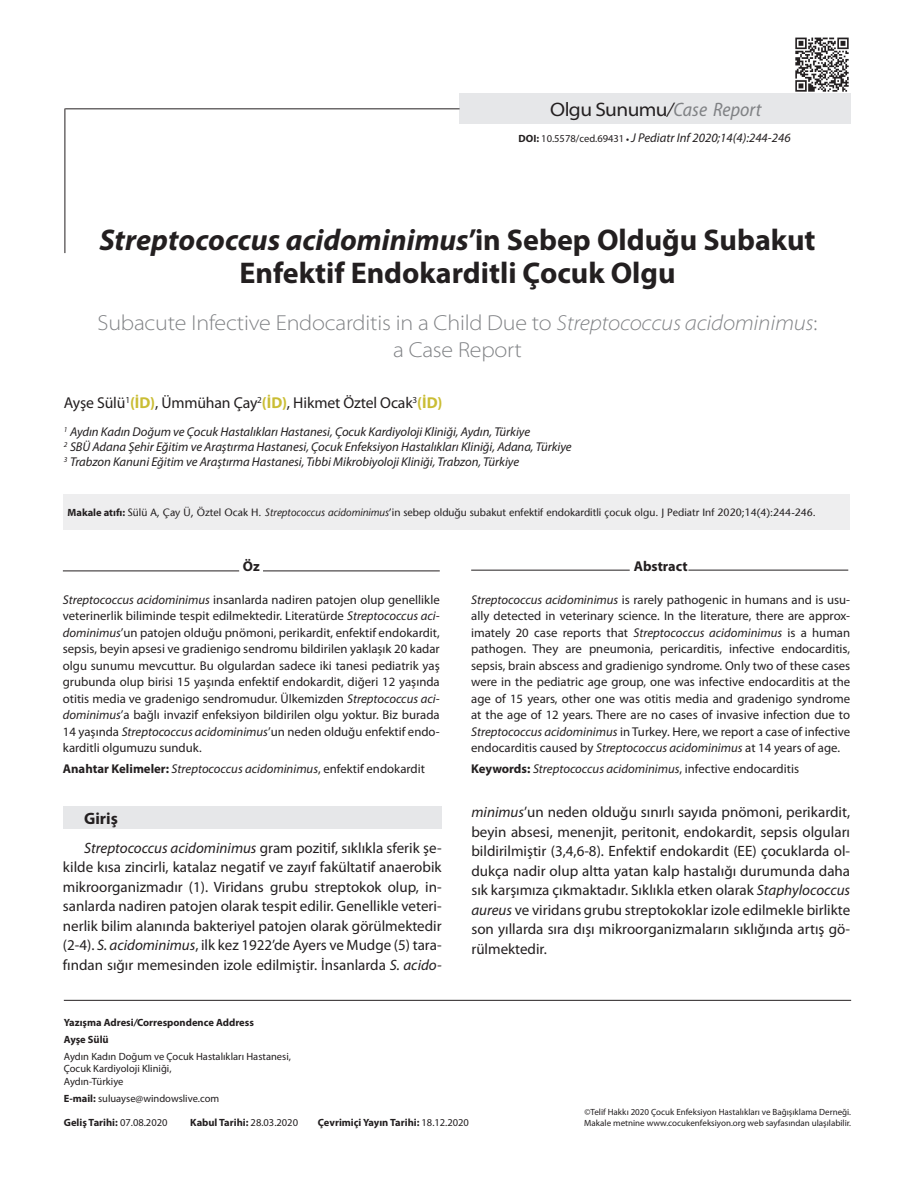
<style>
.page{position:relative;width:915px;height:1191px;background:#fff}
.page>*{position:absolute;margin:0;border:0;box-sizing:border-box;transform-origin:0 0}
.t1{font:700 30px/33px "Myriad Pro";color:#231f20;text-align:center}
.t2{font:300 semi-expanded 21.75px/27px "Myriad Pro";letter-spacing:-.01em;color:#808285;text-align:center}
.t3{font:semi-expanded 19.5px "Myriad Pro";letter-spacing:-.03em;color:#231f20}
.t4{font:700 16.5px "Myriad Pro";color:#231f20}
.t5{font:15.75px "Myriad Pro";letter-spacing:-.01em;color:#231f20}
.t6{font:15px/19.5px "Myriad Pro";color:#231f20;text-align:justify}
.t7{font:700 14.25px "Myriad Pro";color:#231f20}
.t8{font:12.75px/16.5px "Myriad Pro";color:#231f20;text-align:justify}
.t9{font:italic 12.75px/15.3px "Myriad Pro";letter-spacing:-.005em;color:#231f20}
.t10{font:500 10.5px "Stone Sans Std";color:#231f20}
.t11{font:700 10.5px/16.8px "Myriad Pro";color:#231f20}
.t12{font:10.5px/12.6px "Myriad Pro";color:#231f20}
.t13{font:9px/10.8px "Myriad Pro";color:#231f20}
.s1{font-style:italic;font-stretch:normal}
.s2{font-style:italic;font-stretch:semi-condensed;color:#808285}
.s3{font-weight:700;font-style:normal;font-size:10.5px}
.s4{font-style:normal;font-size:10.5px}
.s5{font-weight:700;font-style:normal;font-size:9px}
.s6{font-style:italic}
.s7{font-weight:700;color:#cabd34}
.s8{font-family:"Myriad Pro";font-weight:700}
.s9{font-weight:700;font-style:normal}
.s10{font-style:normal}
.s11{font-weight:700}
.s12{font-weight:400}
</style>
<div class="page">
<img style="left:795px;top:38px;width:53px;height:53px">
<hr style="left:64px;top:1000px;width:786px;height:1px;background:#231f20">
<div style="left:459px;top:94px;width:391px;height:30px;background:#e6e7e9"></div>
<hr style="left:64px;top:108px;width:1px;height:145px;background:#231f20">
<hr style="left:65px;top:108px;width:394px;height:1px;background:#231f20">
<hr style="left:63px;top:570px;width:176px;height:1px;background:#231f20">
<hr style="left:263px;top:570px;width:176px;height:1px;background:#231f20">
<hr style="left:471px;top:570px;width:158px;height:1px;background:#231f20">
<hr style="left:688px;top:570px;width:160px;height:1px;background:#231f20">
<div style="left:63px;top:494px;width:786px;height:35px;background:#eeeeef"></div>
<div style="left:63px;top:806px;width:378px;height:23px;background:#e6e7e9"></div>
<h3 class="t3" style="left:550px;top:99px;width:212px">Olgu Sunumu<span class="s1">/</span><span class="s2">Case Report</span></h3>
<p class="t9" style="left:518px;top:131px;width:273px"><span class="s3">DOI:</span> <span class="s4">10.5578/ced.69431</span> <span class="s5">•</span> J Pediatr Inf 2020;14(4):244-246</p>
<h1 class="t1" style="left:99px;top:223px;width:717px"><span class="s6">Streptococcus acidominimus</span>’in Sebep Olduğu Subakut<br>Enfektif Endokarditli Çocuk Olgu</h1>
<h2 class="t2" style="left:98px;top:309px;width:721px">Subacute Infective Endocarditis in a Child Due to <span class="s6">Streptococcus acidominimus</span>: a Case Report</h2>
<p class="t5" style="left:64px;top:394px;width:380px">Ayşe Sülü<sup>1</sup><span class="s7">(İD)</span>, Ümmühan Çay<sup>2</sup><span class="s7">(İD)</span>, Hikmet Öztel Ocak<sup>3</sup><span class="s7">(İD)</span></p>
<p class="t9" style="left:64px;top:424px;width:509px"><sup>1</sup> Aydın Kadın Doğum ve Çocuk Hastalıkları Hastanesi, Çocuk Kardiyoloji Kliniği, Aydın, Türkiye<br><sup>2</sup> SBÜ Adana Şehir Eğitim ve Araştırma Hastanesi, Çocuk Enfeksiyon Hastalıkları Kliniği, Adana, Türkiye<br><sup>3</sup> Trabzon Kanuni Eğitim ve Araştırma Hastanesi, Tıbbi Mikrobiyoloji Kliniği, Trabzon, Türkiye</p>
<p class="t10" style="left:68px;top:506px;width:749px"><span class="s8">Makale atıfı:</span> Sülü A, Çay Ü, Öztel Ocak H. <span class="s6">Streptococcus acidominimus</span>’in sebep olduğu subakut enfektif endokarditli çocuk olgu. J Pediatr Inf 2020;14(4):244-246.</p>
<p class="t7" style="left:243px;top:558px;width:18px">Öz</p>
<p class="t8" style="left:63px;top:591px;width:378px"><span class="s6">Streptococcus acidominimus</span> insanlarda nadiren patojen olup genellikle veterinerlik biliminde tespit edilmektedir. Literatürde <span class="s6">Streptococcus aci&shy;dominimus</span>’un patojen olduğu pnömoni, perikardit, enfektif endokardit, sepsis, beyin apsesi ve gradienigo sendromu bildirilen yaklaşık 20 kadar olgu sunumu mevcuttur. Bu olgulardan sadece iki tanesi pediatrik yaş grubunda olup birisi 15 yaşında enfektif endokardit, diğeri 12 yaşında otitis media ve gradenigo sendromudur. Ülkemizden <span class="s6">Streptococcus aci&shy;dominimus</span>’a bağlı invazif enfeksiyon bildirilen olgu yoktur. Biz burada 14 yaşında <span class="s6">Streptococcus acidominimus</span>’un neden olduğu enfektif endo&shy;karditli olgumuzu sunduk.</p>
<p class="t9" style="left:63px;top:761px;width:363px"><span class="s9">Anahtar Kelimeler:</span> Streptococcus acidominimus<span class="s10">, enfektif endokardit</span></p>
<p class="t4" style="left:84px;top:809px;width:35px">Giriş</p>
<p class="t6" style="left:63px;top:838px;width:380px;text-indent:21px"><span class="s6">Streptococcus acidominimus</span> gram pozitif, sıklıkla sferik şe&shy;kilde kısa zincirli, katalaz negatif ve zayıf fakültatif anaerobik mikroorganizmadır (1). Viridans grubu streptokok olup, in&shy;sanlarda nadiren patojen olarak tespit edilir. Genellikle veteri&shy;nerlik bilim alanında bakteriyel patojen olarak görülmektedir (2-4). <span class="s6">S. acidominimus</span>, ilk kez 1922’de Ayers ve Mudge (5) tara&shy;fından sığır memesinden izole edilmiştir. İnsanlarda <span class="s6">S. acido-</span></p>
<p class="t11" style="left:64px;top:1014px;width:191px">Yazışma Adresi<span class="s6">/</span>Correspondence Address<br>Ayşe Sülü</p>
<p class="t12" style="left:64px;top:1050px;width:228px">Aydın Kadın Doğum ve Çocuk Hastalıkları Hastanesi,<br>Çocuk Kardiyoloji Kliniği,<br>Aydın-Türkiye</p>
<p class="t12" style="left:64px;top:1092px;width:157px"><span class="s11">E-mail:</span> suluayse@windowslive.com</p>
<p class="t7" style="left:633px;top:558px;width:55px">Abstract</p>
<p class="t8" style="left:471px;top:591px;width:380px"><span class="s6">Streptococcus acidominimus</span> is rarely pathogenic in humans and is usu&shy;ally detected in veterinary science. In the literature, there are approx&shy;imately 20 case reports that <span class="s6">Streptococcus acidominimus</span> is a human pathogen. They are pneumonia, pericarditis, infective endocarditis, sepsis, brain abscess and gradienigo syndrome. Only two of these cases were in the pediatric age group, one was infective endocarditis at the age of 15 years, other one was otitis media and gradenigo syndrome at the age of 12 years. There are no cases of invasive infection due to <span class="s6">Streptococcus acidominimus</span> in Turkey. Here, we report a case of infective endocarditis caused by <span class="s6">Streptococcus acidominimus</span> at 14 years of age.</p>
<p class="t9" style="left:471px;top:761px;width:329px"><span class="s9">Keywords:</span> Streptococcus acidominimus<span class="s10">, infective endocarditis</span></p>
<p class="t6" style="left:471px;top:803px;width:380px"><span class="s6">minimus</span>’un neden olduğu sınırlı sayıda pnömoni, perikardit, beyin absesi, menenjit, peritonit, endokardit, sepsis olguları bildirilmiştir (3,4,6-8). Enfektif endokardit (EE) çocuklarda ol&shy;dukça nadir olup altta yatan kalp hastalığı durumunda daha sık karşımıza çıkmaktadır. Sıklıkla etken olarak <span class="s6">Staphylococcus aureus</span> ve viridans grubu streptokoklar izole edilmekle birlikte son yıllarda sıra dışı mikroorganizmaların sıklığında artış gö&shy;rülmektedir.</p>
<p class="t11" style="left:64px;top:1114px;width:105px">Geliş Tarihi: <span class="s12">07.08.2020</span></p>
<p class="t11" style="left:190px;top:1114px;width:109px">Kabul Tarihi: <span class="s12">28.03.2020</span></p>
<p class="t11" style="left:318px;top:1114px;width:153px">Çevrimiçi Yayın Tarihi: <span class="s12">18.12.2020</span></p>
<p class="t13" style="left:584px;top:1107px;width:268px">©Telif Hakkı 2020 Çocuk Enfeksiyon Hastalıkları ve Bağışıklama Derneği.<br>Makale metnine www.cocukenfeksiyon.org web sayfasından ulaşılabilir.</p>
</div>
